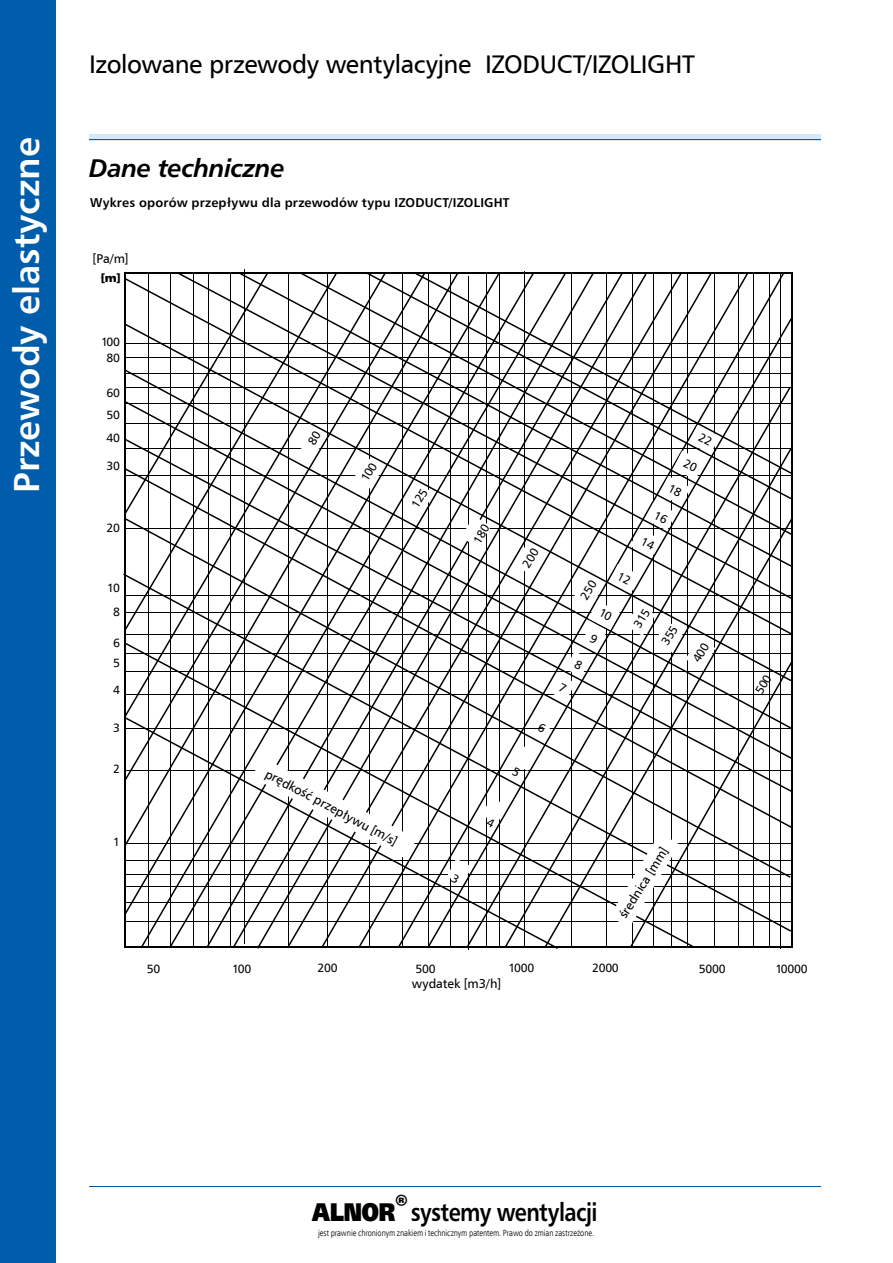
<style>
.page{position:relative;width:893px;height:1263px;background:#fff}
.page>*{position:absolute;margin:0;border:0;box-sizing:border-box;transform-origin:0 0}
.t1{font:700 36px "Humanist 777 TL";color:#fff}
.t2{font:25.5px "Humnst 777 EU Normal";letter-spacing:-.015em;color:#000}
.t3{font:700 25.5px "Humanist 777 TL";letter-spacing:-.025em;color:#000;scale:.85 1}
.t4{font:italic 700 25.5px "Humanist 777 TL";letter-spacing:-.02em;color:#000}
.t5{font:700 12.75px "Humanist 777 TL";letter-spacing:.015em;color:#000}
.t6{font:12.75px "Humnst 777 EU Normal";letter-spacing:-.005em;color:#000}
.t7{font:12px/16px "Humnst 777 EU Normal";letter-spacing:-.02em;color:#000;text-align:center}
.t8{font:12px "Arial";color:#aeafb2}
.t9{font:12px "Humnst 777 EU Bold";color:#000}
.t10{font:9px "Humnst 777 Lt Cn EU Normal";letter-spacing:-.01em;color:#000}
.s1{font-weight:900}
</style>
<div class="page">
<div style="left:0;top:0;width:55px;height:1263px;background:#005dab"></div>
<hr style="left:89px;top:1186px;width:732px;height:1px;background:#005dab">
<div style="left:89px;top:134px;width:732px;height:6px;background:#d9e7f2"></div>
<hr style="left:89px;top:140px;width:732px;height:1px;background:#005dab">
<hr style="left:124px;top:946px;width:667px;height:2px;background:#000">
<hr style="left:124px;top:272px;width:2px;height:675px;background:#000">
<hr style="left:245px;top:269px;width:1px;height:675px;background:#000">
<hr style="left:524px;top:271px;width:1px;height:675px;background:#000">
<svg style="left:714px;top:661px;width:79px;height:286px"></svg>
<svg style="left:141px;top:932px;width:553px;height:14px"></svg>
<svg style="left:123px;top:573px;width:668px;height:359px"></svg>
<svg style="left:124px;top:828px;width:666px;height:50px"></svg>
<svg style="left:124px;top:729px;width:668px;height:99px"></svg>
<svg style="left:125px;top:759px;width:667px;height:33px"></svg>
<svg style="left:125px;top:729px;width:667px;height:30px"></svg>
<svg style="left:124px;top:573px;width:668px;height:156px"></svg>
<svg style="left:125px;top:635px;width:666px;height:46px"></svg>
<svg style="left:125px;top:278px;width:667px;height:357px"></svg>
<svg style="left:179px;top:273px;width:613px;height:326px"></svg>
<svg style="left:239px;top:272px;width:553px;height:295px"></svg>
<svg style="left:300px;top:272px;width:492px;height:263px"></svg>
<svg style="left:366px;top:272px;width:425px;height:227px"></svg>
<svg style="left:416px;top:273px;width:376px;height:201px"></svg>
<svg style="left:610px;top:833px;width:69px;height:95px"></svg>
<svg style="left:252px;top:757px;width:165px;height:102px"></svg>
<svg style="left:447px;top:859px;width:25px;height:25px"></svg>
<svg style="left:482px;top:797px;width:25px;height:31px"></svg>
<svg style="left:512px;top:745px;width:24px;height:32px"></svg>
<svg style="left:297px;top:425px;width:30px;height:31px"></svg>
<svg style="left:353px;top:457px;width:30px;height:32px"></svg>
<svg style="left:404px;top:483px;width:30px;height:32px"></svg>
<svg style="left:461px;top:516px;width:30px;height:32px"></svg>
<svg style="left:755px;top:674px;width:17px;height:20px"></svg>
<svg style="left:514px;top:425px;width:206px;height:308px"></svg>
<h1 class="t1" style="left:3px;top:493px;width:357px;rotate:-90deg">Przewody elastyczne</h1>
<h2 class="t2" style="left:89px;top:48px;width:607px">Izolowane przewody wentylacyjne IZODUCT/IZOLIGHT</h2>
<h2 class="t4" style="left:89px;top:151px;width:197px">Dane techniczne</h2>
<h3 class="t5" style="left:90px;top:195px;width:421px">Wykres oporów przepływu dla przewodów typu IZODUCT/IZOLIGHT</h3>
<h3 class="t6" style="left:92px;top:250px;width:38px">[Pa/m]</h3>
<h3 class="t9" style="left:101px;top:270px;width:21px">[m]</h3>
<h3 class="t8" style="left:94px;top:270px;width:46px">••••••••</h3>
<h3 class="t7" style="left:101px;top:334px;width:20px">100<br>80</h3>
<h3 class="t7" style="left:106px;top:382px;width:15px;line-height:21.9px;text-align:left">60<br>50</h3>
<h3 class="t7" style="left:106px;top:430px;width:15px">40</h3>
<h3 class="t7" style="left:106px;top:458px;width:15px">30</h3>
<h3 class="t7" style="left:106px;top:519px;width:15px">20</h3>
<h3 class="t7" style="left:107px;top:576px;width:14px;line-height:23.5px">10<br>8</h3>
<h3 class="t7" style="left:113px;top:632px;width:8px;line-height:20.2px;text-align:left">6<br>5</h3>
<h3 class="t7" style="left:113px;top:682px;width:8px">4</h3>
<h3 class="t7" style="left:113px;top:719px;width:8px">3</h3>
<h3 class="t7" style="left:113px;top:761px;width:8px">2</h3>
<h3 class="t7" style="left:113px;top:834px;width:8px">1</h3>
<h3 class="t6" style="left:270px;top:766px;width:149px;rotate:28deg">prędkość przepływu [m/s]</h3>
<h3 class="t6" style="left:615px;top:913px;width:83px;rotate:-58deg">średnica [mm]</h3>
<h3 class="t7" style="left:147px;top:961px;width:15px">50</h3>
<h3 class="t7" style="left:232px;top:961px;width:20px">100</h3>
<h3 class="t7" style="left:318px;top:960px;width:22px">200</h3>
<h3 class="t7" style="left:416px;top:961px;width:22px">500</h3>
<h3 class="t7" style="left:509px;top:960px;width:27px">1000</h3>
<h3 class="t7" style="left:592px;top:959px;width:28px">2000</h3>
<h3 class="t7" style="left:699px;top:961px;width:28px">5000</h3>
<h3 class="t7" style="left:775px;top:961px;width:34px">10000</h3>
<h3 class="t6" style="left:412px;top:976px;width:91px">wydatek [m3/h]</h3>
<h2 class="t3" style="left:312px;top:1195px;width:337px"><span class="s1">ALNOR</span><sup>®</sup> systemy wentylacji</h2>
<p class="t10" style="left:318px;top:1227px;width:278px">jest prawnie chronionym znakiem i technicznym patentem. Prawo do zmian zastrzeżone.</p>
</div>
